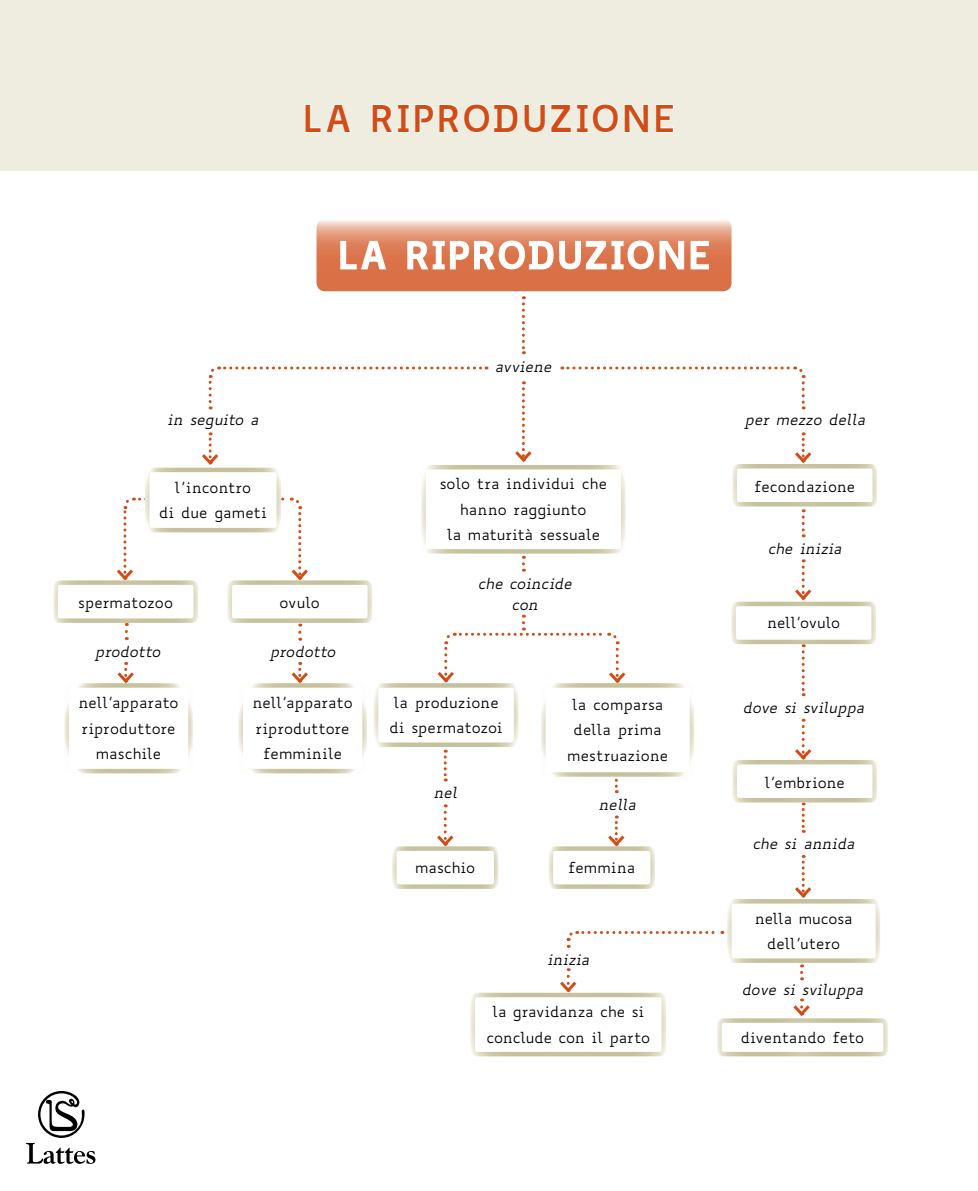
<style>
.page{position:relative;width:978px;height:1191px;background:#fff}
.page>*{position:absolute;margin:0;border:0;box-sizing:border-box;transform-origin:0 0}
.t1{font:700 36px "Biancoenero";letter-spacing:.015em;color:#d14d18}
.t2{font:700 36px "Biancoenero";letter-spacing:.015em;color:#fff}
.t3{font:15px/25.5px "Biancoenero";letter-spacing:-.015em;color:#000;text-align:center}
.t4{font:italic 15px/21px "Biancoenero";letter-spacing:-.025em;color:#000;text-align:center}
.t5{font:15px "Biancoenero";letter-spacing:-.035em;color:#000}
</style>
<div class="page">
<div style="left:0;top:0;width:978px;height:170px;background:#efede0"></div>
<svg style="left:305px;top:104px;width:46px;height:29px"></svg>
<svg style="left:372px;top:104px;width:302px;height:29px"></svg>
<svg style="left:26px;top:1091px;width:69px;height:72px"></svg>
<svg style="left:202px;top:432px;width:17px;height:33px"></svg>
<svg style="left:125px;top:623px;width:3px;height:17px"></svg>
<svg style="left:298px;top:632px;width:3px;height:8px"></svg>
<svg style="left:116px;top:497px;width:192px;height:83px"></svg>
<svg style="left:522px;top:296px;width:3px;height:58px"></svg>
<svg style="left:802px;top:509px;width:3px;height:28px"></svg>
<svg style="left:802px;top:644px;width:3px;height:52px"></svg>
<svg style="left:802px;top:802px;width:3px;height:31px"></svg>
<svg style="left:522px;top:556px;width:3px;height:16px"></svg>
<svg style="left:437px;top:614px;width:189px;height:69px"></svg>
<svg style="left:444px;top:749px;width:3px;height:32px"></svg>
<svg style="left:615px;top:776px;width:3px;height:17px"></svg>
<svg style="left:560px;top:968px;width:17px;height:24px"></svg>
<div style="left:64px;top:683px;width:129px;height:90px;border:4px solid #fff;border-radius:4px"></div>
<div style="left:238px;top:683px;width:129px;height:90px;border:4px solid #fff;border-radius:4px"></div>
<div style="left:541px;top:683px;width:153px;height:93px;border:4px solid #fff;border-radius:4px"></div>
<div style="left:374px;top:683px;width:144px;height:64px;border:4px solid #fff;border-radius:4px"></div>
<div style="left:731px;top:601px;width:145px;height:43px;border:4px solid #fff;border-radius:4px"></div>
<div style="left:717px;top:1018px;width:171px;height:38px;border:4px solid #fff;border-radius:4px"></div>
<div style="left:471px;top:992px;width:195px;height:64px;border:4px solid #fff;border-radius:4px"></div>
<div style="left:727px;top:899px;width:153px;height:64px;border:4px solid #fff;border-radius:4px"></div>
<div style="left:392px;top:846px;width:106px;height:43px;border:4px solid #fff;border-radius:4px"></div>
<div style="left:549px;top:846px;width:106px;height:43px;border:4px solid #fff;border-radius:4px"></div>
<div style="left:421px;top:465px;width:204px;height:88px;border:4px solid #fff;border-radius:4px"></div>
<svg style="left:317px;top:219px;width:415px;height:72px;background:#e29272"></svg>
<svg style="left:340px;top:240px;width:47px;height:30px"></svg>
<svg style="left:407px;top:240px;width:303px;height:31px;background:#e4997b"></svg>
<svg style="left:515px;top:381px;width:17px;height:81px"></svg>
<svg style="left:562px;top:366px;width:244px;height:43px"></svg>
<div style="left:227px;top:580px;width:145px;height:43px;border:4px solid #fff;border-radius:4px"></div>
<div style="left:53px;top:580px;width:145px;height:43px;border:4px solid #fff;border-radius:4px"></div>
<svg style="left:795px;top:432px;width:17px;height:31px"></svg>
<div style="left:732px;top:464px;width:145px;height:42px;border:4px solid #fff;border-radius:4px"></div>
<div style="left:732px;top:760px;width:145px;height:42px;border:4px solid #fff;border-radius:4px"></div>
<svg style="left:800px;top:964px;width:3px;height:16px"></svg>
<div style="left:147px;top:470px;width:132px;height:60px;background:#fff;border-radius:4px"></div>
<div style="left:145px;top:467px;width:136px;height:65px;border:4px solid #fff;border-radius:4px"></div>
<svg style="left:208px;top:366px;width:279px;height:43px"></svg>
<svg style="left:114px;top:662px;width:23px;height:23px"></svg>
<svg style="left:288px;top:662px;width:23px;height:23px"></svg>
<svg style="left:434px;top:804px;width:23px;height:44px"></svg>
<svg style="left:605px;top:815px;width:23px;height:33px"></svg>
<svg style="left:792px;top:559px;width:22px;height:43px"></svg>
<svg style="left:792px;top:718px;width:22px;height:44px"></svg>
<svg style="left:792px;top:855px;width:22px;height:45px"></svg>
<svg style="left:793px;top:998px;width:17px;height:18px"></svg>
<svg style="left:567px;top:931px;width:156px;height:17px"></svg>
<h1 class="t1" style="left:303px;top:87px;width:374px">LA RIPRODUZIONE</h1>
<h1 class="t2" style="left:338px;top:224px;width:374px">LA RIPRODUZIONE</h1>
<p class="t4" style="left:167px;top:409px;width:93px">in seguito a</p>
<p class="t3" style="left:159px;top:474px;width:109px">l’incontro<br>di due gameti</p>
<p class="t3" style="left:78px;top:590px;width:96px">spermatozoo</p>
<p class="t3" style="left:280px;top:590px;width:42px">ovulo</p>
<p class="t4" style="left:95px;top:640px;width:67px">prodotto</p>
<p class="t4" style="left:270px;top:640px;width:67px">prodotto</p>
<p class="t4" style="left:495px;top:356px;width:58px">avviene</p>
<p class="t3" style="left:440px;top:471px;width:169px">solo tra individui che hanno raggiunto<br>la maturità sessuale</p>
<p class="t4" style="left:478px;top:572px;width:96px">che coincide con</p>
<p class="t3" style="left:389px;top:689px;width:115px;text-align:left">la produzione di spermatozoi</p>
<p class="t3" style="left:78px;top:689px;width:102px">nell’apparato riproduttore maschile</p>
<p class="t3" style="left:253px;top:689px;width:102px">nell’apparato riproduttore femminile</p>
<p class="t3" style="left:567px;top:691px;width:103px">la comparsa della prima mestruazione</p>
<p class="t4" style="left:434px;top:782px;width:26px">nel</p>
<p class="t4" style="left:599px;top:793px;width:39px">nella</p>
<p class="t3" style="left:415px;top:854px;width:62px">maschio</p>
<p class="t3" style="left:568px;top:854px;width:69px">femmina</p>
<p class="t4" style="left:547px;top:948px;width:44px">inizia</p>
<p class="t3" style="left:486px;top:998px;width:165px">la gravidanza che si conclude con il parto</p>
<p class="t4" style="left:745px;top:409px;width:122px">per mezzo della</p>
<p class="t3" style="left:754px;top:473px;width:103px">fecondazione</p>
<p class="t4" style="left:768px;top:537px;width:76px">che inizia</p>
<p class="t5" style="left:767px;top:613px;width:74px">nell’ovulo</p>
<p class="t4" style="left:743px;top:697px;width:123px">dove si sviluppa</p>
<p class="t3" style="left:764px;top:769px;width:82px">l’embrione</p>
<p class="t4" style="left:753px;top:833px;width:104px">che si annida</p>
<p class="t3" style="left:755px;top:905px;width:99px">nella mucosa dell’utero</p>
<p class="t4" style="left:742px;top:978px;width:123px">dove si sviluppa</p>
<p class="t3" style="left:741px;top:1024px;width:125px">diventando feto</p>
</div>
